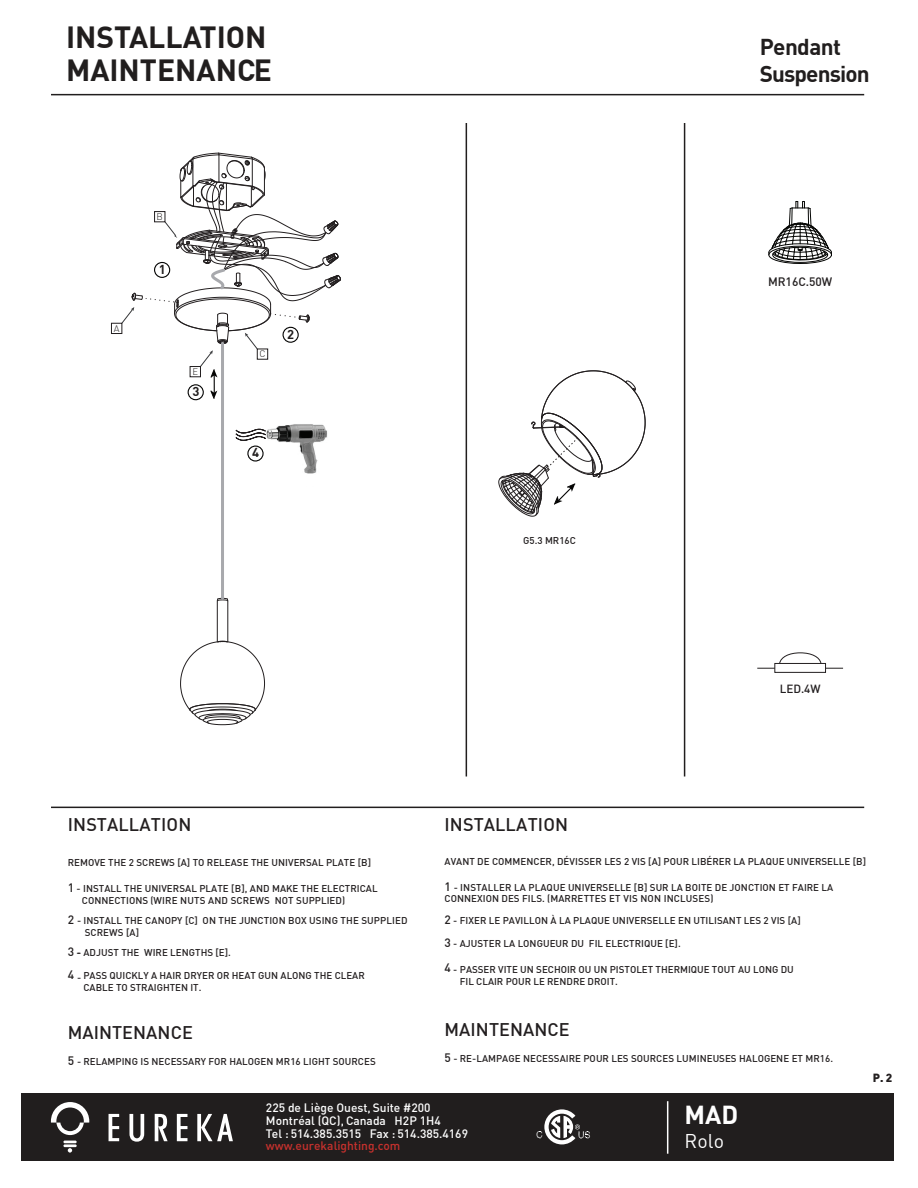
<style>
.page{position:relative;width:918px;height:1188px;background:#fff}
.page>*{position:absolute;margin:0;border:0;box-sizing:border-box;transform-origin:0 0}
.t1{font:700 30px/33px "DIN";color:#211e1e}
.t2{font:700 25.5px "DIN";color:#fff}
.t3{font:700 22.5px/27px "DIN";letter-spacing:-.04em;color:#211e1e}
.t4{font:19.5px "DIN";color:#fff}
.t5{font:500 18px "DIN";letter-spacing:.005em;color:#231f20}
.t6{font:700 12.75px "DIN";color:#211e1e}
.t7{font:500 12px/12.8px "DIN";color:#fff}
.t8{font:500 12px "DIN";color:#c7312d}
.t9{font:500 12px/22.8px "DIN";letter-spacing:-.005em;color:#231f20}
.t10{font:500 11.55px "DIN";color:#231f20}
.t11{font:900 11.55px "DIN";color:#231f20}
.t12{font:500 9.75px/11.7px "DIN";letter-spacing:.005em;color:#231f20}
.t13{font:300 9.45px "DIN";color:#211e1e}
.s1{font-size:12px}
</style>
<div class="page">
<div style="left:21px;top:1094px;width:873px;height:67px;background:#211e1e"></div>
<svg style="left:109px;top:1114px;width:10px;height:27px"></svg>
<svg style="left:177px;top:1114px;width:10px;height:27px"></svg>
<svg style="left:155px;top:1114px;width:13px;height:27px"></svg>
<svg style="left:129px;top:1114px;width:15px;height:28px"></svg>
<svg style="left:197px;top:1114px;width:36px;height:27px"></svg>
<svg style="left:51px;top:1102px;width:38px;height:33px"></svg>
<svg style="left:63px;top:1141px;width:14px;height:12px"></svg>
<hr style="left:667px;top:1101px;width:1px;height:53px;background:#fff">
<hr style="left:51px;top:94px;width:813px;height:1px;background:#211e1e">
<hr style="left:51px;top:807px;width:813px;height:1px;background:#211e1e">
<svg style="left:536px;top:1109px;width:54px;height:35px"></svg>
<hr style="left:466px;top:123px;width:1px;height:654px;background:#211e1e">
<svg style="left:498px;top:370px;width:148px;height:147px"></svg>
<hr style="left:684px;top:123px;width:1px;height:654px;background:#211e1e">
<div style="left:773px;top:247px;width:55px;height:16px;border:1px solid #040503;border-radius:50%"></div>
<div style="left:769px;top:246px;width:63px;height:18px;border:1px solid #040503;border-radius:50%"></div>
<svg style="left:768px;top:201px;width:64px;height:60px"></svg>
<hr style="left:757px;top:668px;width:86px;height:1px;background:#231f20">
<div style="left:775px;top:663px;width:51px;height:10px;background:#fff;border:1px solid #231f20"></div>
<svg style="left:779px;top:652px;width:42px;height:12px"></svg>
<hr style="left:217px;top:601px;width:1px;height:41px;background:#231f20">
<hr style="left:228px;top:601px;width:1px;height:41px;background:#231f20">
<svg style="left:217px;top:598px;width:11px;height:3px"></svg>
<svg style="left:180px;top:641px;width:85px;height:84px"></svg>
<hr style="left:221px;top:343px;width:3px;height:255px;background:#a8a9ad">
<div style="left:111px;top:323px;width:11px;height:11px;border:1px solid #231f20"></div>
<svg style="left:122px;top:153px;width:219px;height:246px"></svg>
<div style="left:283px;top:327px;width:15px;height:15px;background:#fff;border-radius:50%"></div>
<div style="left:282px;top:327px;width:17px;height:16px;border:1px solid #050504;border-radius:50%"></div>
<svg style="left:188px;top:385px;width:16px;height:15px"></svg>
<div style="left:187px;top:384px;width:17px;height:17px;border:1px solid #050504;border-radius:50%"></div>
<img style="left:257px;top:424px;width:71px;height:50px">
<svg style="left:235px;top:429px;width:31px;height:12px"></svg>
<svg style="left:248px;top:446px;width:15px;height:15px"></svg>
<div style="left:247px;top:445px;width:17px;height:17px;border:1px solid #050504;border-radius:50%"></div>
<h1 class="t1" style="left:66px;top:20px;width:208px">INSTALLATION<br>MAINTENANCE</h1>
<p class="t13" style="left:114px;top:322px;width:7px">A</p>
<p class="t13" style="left:157px;top:211px;width:8px">B</p>
<h3 class="t6" style="left:159px;top:261px;width:9px">1</h3>
<p class="t13" style="left:192px;top:366px;width:7px">E</p>
<h3 class="t6" style="left:192px;top:383px;width:9px">3</h3>
<p class="t13" style="left:260px;top:348px;width:8px">C</p>
<h3 class="t6" style="left:287px;top:326px;width:9px">2</h3>
<h3 class="t6" style="left:252px;top:444px;width:9px">4</h3>
<p class="t12" style="left:523px;top:534px;width:54px">G5.3 MR16C</p>
<h3 class="t3" style="left:760px;top:33px;width:111px">Pendant<br>Suspension</h3>
<p class="t9" style="left:768px;top:270px;width:66px">MR16C.50W</p>
<p class="t10" style="left:780px;top:682px;width:42px">LED.4W</p>
<h3 class="t5" style="left:68px;top:813px;width:125px">INSTALLATION</h3>
<p class="t12" style="left:68px;top:857px;width:305px">REMOVE THE 2 SCREWS [A] TO RELEASE THE UNIVERSAL PLATE [B]</p>
<p class="t12" style="left:82px;top:883px;width:297px;text-indent:-14px"><span class="s1">1</span> - INSTALL THE UNIVERSAL PLATE [B], AND MAKE THE ELECTRICAL<br>CONNECTIONS (WIRE NUTS AND SCREWS NOT SUPPLIED)</p>
<p class="t12" style="left:85px;top:915px;width:324px;text-indent:-17px"><span class="s1">2</span> - INSTALL THE CANOPY [C] ON THE JUNCTION BOX USING THE SUPPLIED<br>SCREWS [A]</p>
<p class="t9" style="left:68px;top:940px;width:8px">3<br>4</p>
<p class="t12" style="left:77px;top:946px;width:155px">- ADJUST THE WIRE LENGTHS [E].</p>
<p class="t12" style="left:77px;top:971px;width:6px">-</p>
<h3 class="t5" style="left:445px;top:813px;width:125px">INSTALLATION</h3>
<p class="t12" style="left:445px;top:855px;width:423px">AVANT DE COMMENCER, DÉVISSER LES 2 VIS [A] POUR LIBÉRER LA PLAQUE UNIVERSELLE [B]</p>
<p class="t12" style="left:445px;top:881px;width:390px"><span class="s1">1</span> - INSTALLER LA PLAQUE UNIVERSELLE [B] SUR LA BOITE DE JONCTION ET FAIRE LA<br>CONNEXION DES FILS. (MARRETTES ET VIS NON INCLUSES)</p>
<p class="t12" style="left:445px;top:914px;width:358px"><span class="s1">2</span> - FIXER LE PAVILLON À LA PLAQUE UNIVERSELLE EN UTILISANT LES 2 VIS [A]</p>
<p class="t9" style="left:445px;top:930px;width:8px;line-height:25.3px">3<br>4</p>
<p class="t12" style="left:453px;top:937px;width:229px">- AJUSTER LA LONGUEUR DU FIL ELECTRIQUE [E].</p>
<p class="t12" style="left:453px;top:963px;width:342px">- PASSER VITE UN SECHOIR OU UN PISTOLET THERMIQUE TOUT AU LONG DU</p>
<p class="t12" style="left:84px;top:969px;width:283px">PASS QUICKLY A HAIR DRYER OR HEAT GUN ALONG THE CLEAR<br>CABLE TO STRAIGHTEN IT.</p>
<p class="t12" style="left:460px;top:975px;width:160px">FIL CLAIR POUR LE RENDRE DROIT.</p>
<h3 class="t5" style="left:68px;top:1021px;width:127px">MAINTENANCE</h3>
<p class="t12" style="left:68px;top:1056px;width:310px"><span class="s1">5</span> - RELAMPING IS NECESSARY FOR HALOGEN MR16 LIGHT SOURCES</p>
<h3 class="t5" style="left:445px;top:1018px;width:127px">MAINTENANCE</h3>
<p class="t12" style="left:445px;top:1052px;width:390px"><span class="s1">5</span> - RE-LAMPAGE NECESSAIRE POUR LES SOURCES LUMINEUSES HALOGENE ET MR16.</p>
<p class="t7" style="left:266px;top:1101px;width:204px">225 de Liège Ouest, Suite #200<br>Montréal (QC), Canada H2P 1H4<br>Tel : 514.385.3515 Fax : 514.385.4169</p>
<p class="t8" style="left:266px;top:1138px;width:136px">www.eurekalighting.com</p>
<h2 class="t2" style="left:685px;top:1098px;width:55px">MAD</h2>
<h3 class="t4" style="left:685px;top:1129px;width:41px">Rolo</h3>
<p class="t11" style="left:873px;top:1070px;width:21px">P. 2</p>
</div>
